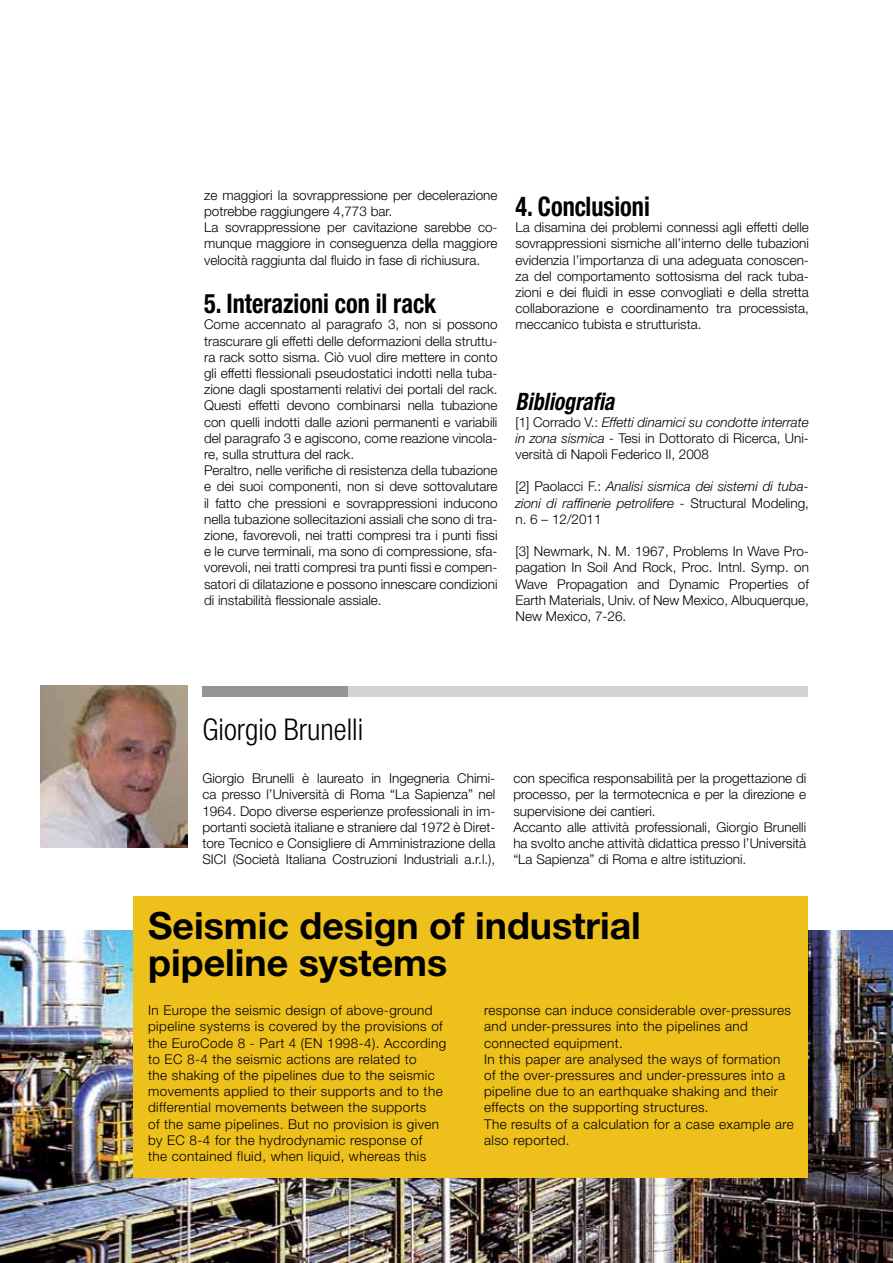
<style>
.page{position:relative;width:893px;height:1263px;background:#fff}
.page>*{position:absolute;margin:0;border:0;box-sizing:border-box;transform-origin:0 0}
.t1{font:700 37.5px/36px "Helvetica Neue LT Std";color:#000}
.t2{font:300 condensed 30px "Helvetica Neue LT Std";color:#000}
.t3{font:700 condensed 27px "Helvetica Neue LT Std";color:#000;scale:.9 1}
.t4{font:italic 700 condensed 24px "Helvetica Neue LT Std";color:#000;scale:.9 1}
.t5{font:300 13.5px/16.2px "Helvetica Neue LT Std";color:#000;text-align:justify}
.t6{font:300 13.5px/16.2px "Helvetica Neue LT Std";letter-spacing:.03em;color:#000}
.t7{font:italic 300 13.5px/16.2px "Helvetica Neue LT Std";color:#000;text-align:justify}
.s1{font-style:italic}
.s2{font-style:normal}
</style>
<div class="page">
<img style="left:0;top:930px;width:893px;height:333px">
<div style="left:133px;top:896px;width:675px;height:282px;background:#eec01b"></div>
<div style="left:202px;top:686px;width:604px;height:10px;background:#d1d3d4"></div>
<img style="left:41px;top:685px;width:147px;height:162px">
<div style="left:202px;top:686px;width:146px;height:10px;background:#939598"></div>
<p class="t5" style="left:204px;top:187px;width:295px;text-align:left">ze maggiori la sovrappressione per decelerazione potrebbe raggiungere 4,773 bar.<br>La sovrappressione per cavitazione sarebbe co&shy;munque maggiore in conseguenza della maggiore velocità raggiunta dal fluido in fase di richiusura.</p>
<h3 class="t3" style="left:204px;top:287px;width:260px">5. Interazioni con il rack</h3>
<p class="t5" style="left:204px;top:316px;width:295px;text-align:left">Come accennato al paragrafo 3, non si possono trascurare gli effetti delle deformazioni della struttu&shy;ra rack sotto sisma. Ciò vuol dire mettere in conto gli effetti flessionali pseudostatici indotti nella tuba&shy;zione dagli spostamenti relativi dei portali del rack.<br>Questi effetti devono combinarsi nella tubazione con quelli indotti dalle azioni permanenti e variabili del paragrafo 3 e agiscono, come reazione vincola&shy;re, sulla struttura del rack.<br>Peraltro, nelle verifiche di resistenza della tubazione e dei suoi componenti, non si deve sottovalutare il fatto che pressioni e sovrappressioni inducono nella tubazione sollecitazioni assiali che sono di tra&shy;zione, favorevoli, nei tratti compresi tra i punti fissi e le curve terminali, ma sono di compressione, sfa&shy;vorevoli, nei tratti compresi tra punti fissi e compen&shy;satori di dilatazione e possono innescare condizioni di instabilità flessionale assiale.</p>
<h3 class="t3" style="left:515px;top:190px;width:151px">4. Conclusioni</h3>
<p class="t5" style="left:515px;top:219px;width:295px">La disamina dei problemi connessi agli effetti delle sovrappressioni sismiche all’interno delle tubazioni evidenzia l’importanza di una adeguata conoscen&shy;za del comportamento sottosisma del rack tuba&shy;zioni e dei fluidi in esse convogliati e della stretta collaborazione e coordinamento tra processista, meccanico tubista e strutturista.</p>
<h3 class="t4" style="left:515px;top:387px;width:111px">Bibliografia</h3>
<p class="t5" style="left:515px;top:413px;width:295px">[1] Corrado V.: <span class="s1">Effetti dinamici su condotte interrate in zona sismica -</span> Tesi in Dottorato di Ricerca, Uni&shy;versità di Napoli Federico II, 2008</p>
<p class="t7" style="left:515px;top:478px;width:295px"><span class="s2">[2] Paolacci F.:</span> Analisi sismica dei sistemi di tuba&shy;zioni di raffinerie petrolifere - <span class="s2">Structural Modeling, n. 6 – 12/2011</span></p>
<p class="t5" style="left:515px;top:543px;width:295px">[3] Newmark, N. M. 1967, Problems In Wave Pro&shy;pagation In Soil And Rock, Proc. Intnl. Symp. on Wave Propagation and Dynamic Properties of Earth Materials, Univ. of New Mexico, Albuquerque, New Mexico, 7-26.</p>
<h2 class="t2" style="left:202px;top:712px;width:162px">Giorgio Brunelli</h2>
<p class="t5" style="left:202px;top:770px;width:294px">Giorgio Brunelli è laureato in Ingegneria Chimi&shy;ca presso l’Università di Roma “La Sapienza” nel 1964. Dopo diverse esperienze professionali in im&shy;portanti società italiane e straniere dal 1972 è Diret&shy;tore Tecnico e Consigliere di Amministrazione della SICI (Società Italiana Costruzioni Industriali a.r.l.),</p>
<p class="t5" style="left:513px;top:770px;width:294px;text-align:left">con specifica responsabilità per la progettazione di processo, per la termotecnica e per la direzione e supervisione dei cantieri.<br>Accanto alle attività professionali, Giorgio Brunelli ha svolto anche attività didattica presso l’Università “La Sapienza” di Roma e altre istituzioni.</p>
<h1 class="t1" style="left:148px;top:907px;width:494px">Seismic design of industrial pipeline systems</h1>
<p class="t6" style="left:148px;top:1002px;width:300px">In Europe the seismic design of above-ground pipeline systems is covered by the provisions of the EuroCode 8 - Part 4 (EN 1998-4). According to EC 8-4 the seismic actions are related to<br>the shaking of the pipelines due to the seismic movements applied to their supports and to the differential movements between the supports<br>of the same pipelines. But no provision is given by EC 8-4 for the hydrodynamic response of<br>the contained fluid, when liquid, whereas this</p>
<p class="t6" style="left:484px;top:1002px;width:311px">response can induce considerable over-pressures and under-pressures into the pipelines and connected equipment.<br>In this paper are analysed the ways of formation of the over-pressures and under-pressures into a pipeline due to an earthquake shaking and their effects on the supporting structures.<br>The results of a calculation for a case example are also reported.</p>
</div>
